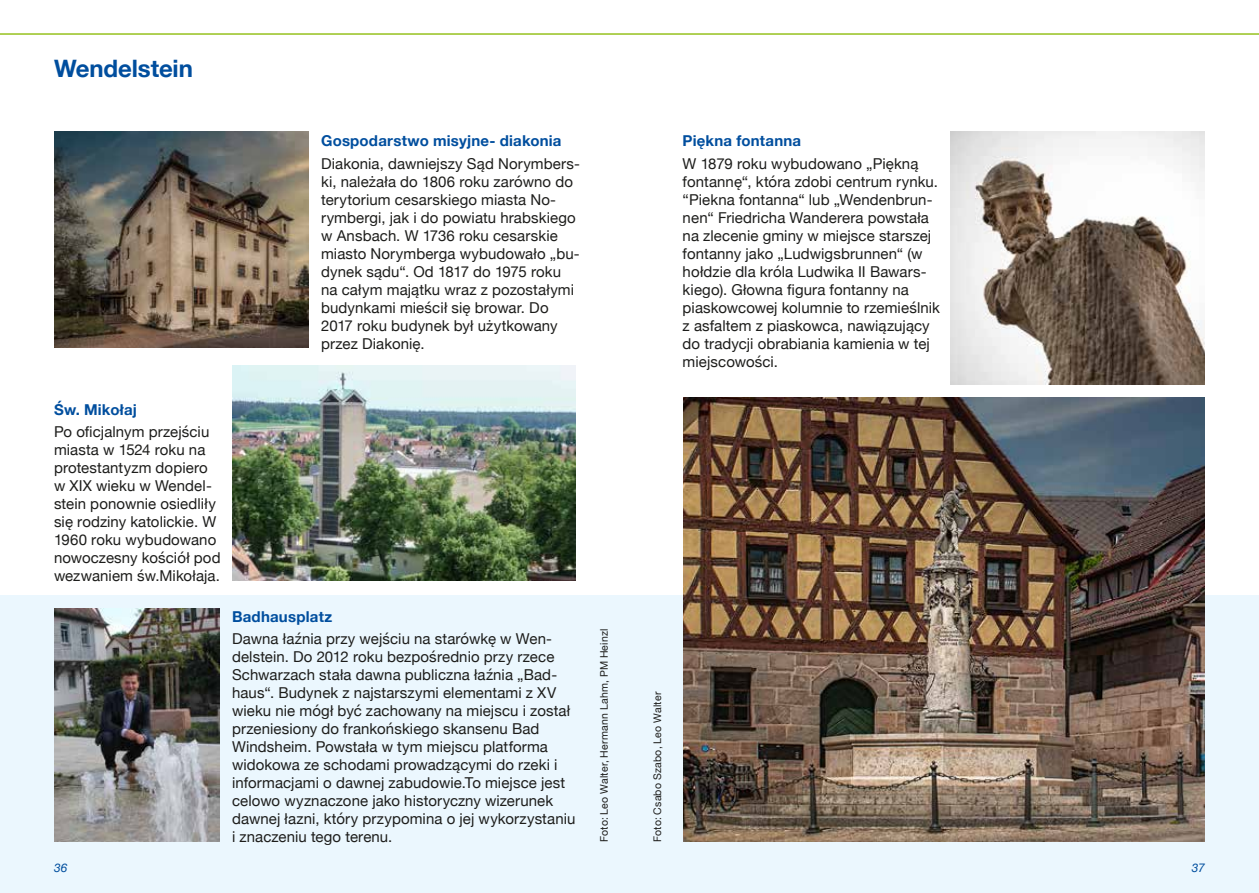
<style>
.page{position:relative;width:1259px;height:893px;background:#fff}
.page>*{position:absolute;margin:0;border:0;box-sizing:border-box;transform-origin:0 0}
.t1{font:700 24px "Helvetica Neue";letter-spacing:-.005em;color:#004e9e}
.t2{font:15px/18px "Helvetica Neue";letter-spacing:.005em;color:#1d1d1b}
.t3{font:700 15px "Helvetica Neue";letter-spacing:.015em;color:#004e9e}
.t4{font:italic 12px "Helvetica Neue";color:#004e9e}
.t5{font:10.5px "Helvetica Neue";letter-spacing:.02em;color:#1d1d1b}
</style>
<div class="page">
<div style="left:0;top:595px;width:1259px;height:298px;background:#ebf7fe"></div>
<hr style="left:0;top:33px;width:1259px;height:2px;background:#96c11f">
<img style="left:683px;top:398px;width:522px;height:444px">
<img style="left:54px;top:608px;width:165px;height:234px">
<img style="left:54px;top:132px;width:254px;height:216px">
<img style="left:232px;top:365px;width:343px;height:216px">
<img style="left:950px;top:132px;width:255px;height:253px">
<h1 class="t1" style="left:54px;top:50px;width:140px">Wendelstein</h1>
<p class="t3" style="left:321px;top:129px;width:242px">Gospodarstwo misyjne- diakonia</p>
<p class="t2" style="left:321px;top:155px;width:260px">Diakonia, dawniejszy Sąd Norymbers&shy;ki, należała do 1806 roku zarówno do terytorium cesarskiego miasta No&shy;rymbergi, jak i do powiatu hrabskiego w Ansbach. W 1736 roku cesarskie miasto Norymberga wybudowało „bu&shy;dynek sądu“. Od 1817 do 1975 roku na całym majątku wraz z pozostałymi budynkami mieścił się browar. Do 2017 roku budynek był użytkowany przez Diakonię.</p>
<p class="t3" style="left:54px;top:398px;width:85px">Św. Mikołaj</p>
<p class="t2" style="left:54px;top:423px;width:168px">Po oficjalnym przejściu miasta w 1524 roku na protestantyzm dopiero w XIX wieku w Wendel&shy;stein ponownie osiedliły się rodziny katolickie. W<br>1960 roku wybudowano nowoczesny kościół pod wezwaniem św.Mikołaja.</p>
<p class="t3" style="left:232px;top:605px;width:102px">Badhausplatz</p>
<p class="t2" style="left:232px;top:630px;width:345px">Dawna łaźnia przy wejściu na starówkę w Wen&shy;delstein. Do 2012 roku bezpośrednio przy rzece Schwarzach stała dawna publiczna łaźnia „Bad&shy;haus“. Budynek z najstarszymi elementami z XV wieku nie mógł być zachowany na miejscu i został przeniesiony do frankońskiego skansenu Bad Windsheim. Powstała w tym miejscu platforma widokowa ze schodami prowadzącymi do rzeki i informacjami o dawnej zabudowie.To miejsce jest celowo wyznaczone jako historyczny wizerunek dawnej łazni, który przypomina o jej wykorzystaniu i znaczeniu tego terenu.</p>
<p class="t5" style="left:596px;top:842px;width:215px;rotate:-90deg">Foto: Leo Walter, Hermann Lahm, PM Heinzl</p>
<p class="t3" style="left:682px;top:129px;width:120px">Piękna fontanna</p>
<p class="t2" style="left:682px;top:155px;width:259px">W 1879 roku wybudowano „Piękną fontannę“, która zdobi centrum rynku. “Piekna fontanna“ lub „Wendenbrun&shy;nen“ Friedricha Wanderera powstała na zlecenie gminy w miejsce starszej fontanny jako „Ludwigsbrunnen“ (w hołdzie dla króla Ludwika II Bawars&shy;kiego). Głowna figura fontanny na piaskowcowej kolumnie to rzemieślnik z asfaltem z piaskowca, nawiązujący do tradycji obrabiania kamienia w tej miejscowości.</p>
<p class="t5" style="left:650px;top:842px;width:152px;rotate:-90deg">Foto: Csabo Szabo, Leo Walter</p>
<p class="t4" style="left:54px;top:859px;width:15px">36</p>
<p class="t4" style="left:1192px;top:859px;width:15px">37</p>
</div>
